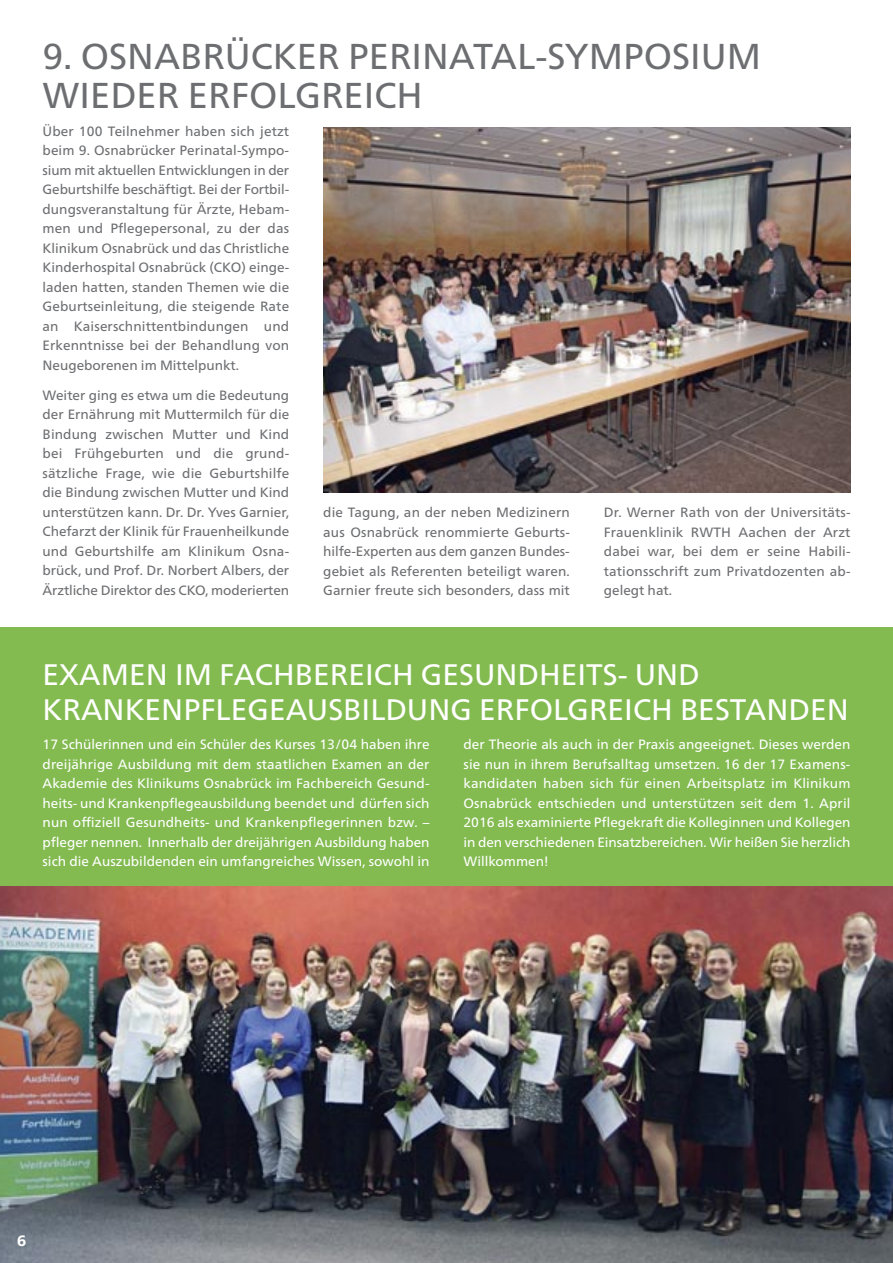
<style>
.page{position:relative;width:893px;height:1263px;background:#fff}
.page>*{position:absolute;margin:0;border:0;box-sizing:border-box;transform-origin:0 0}
.t1{font:36px/39px "Frutiger Neue LT Pro";color:#6d6e71}
.t2{font:29.7px/35.7px "Frutiger Neue LT Pro";color:#fff}
.t3{font:800 15px "Frutiger Neue LT Pro";color:#fff}
.t4{font:13.5px/19.5px "Frutiger Neue LT Pro";color:#6d6e71;text-align:justify}
.t5{font:13.5px/19.5px "Frutiger Neue LT Pro";color:#fff;text-align:justify}
</style>
<div class="page">
<div style="left:0;top:627px;width:893px;height:593px;background:#83bb51"></div>
<img style="left:0;top:887px;width:893px;height:376px">
<img style="left:323px;top:127px;width:527px;height:365px">
<h1 class="t1" style="left:43px;top:40px;width:720px">9. OSNABRÜCKER PERINATAL-SYMPOSIUM<br>WIEDER ERFOLGREICH</h1>
<p class="t4" style="left:43px;top:122px;width:248px">Über 100 Teilnehmer haben sich jetzt beim 9. Osnabrücker Perinatal-Sympo&shy;sium mit aktuellen Entwicklungen in der Geburtshilfe beschäftigt. Bei der Fortbil&shy;dungsveranstaltung für Ärzte, Hebam&shy;men und Pflegepersonal, zu der das Klinikum Osnabrück und das Christliche Kinderhospital Osnabrück (CKO) einge&shy;laden hatten, standen Themen wie die Geburtseinleitung, die steigende Rate an Kaiserschnittentbindungen und Erkenntnisse bei der Behandlung von Neugeborenen im Mittelpunkt.</p>
<p class="t4" style="left:43px;top:386px;width:248px">Weiter ging es etwa um die Bedeutung der Ernährung mit Muttermilch für die Bindung zwischen Mutter und Kind bei Frühgeburten und die grund - sätzliche Frage, wie die Geburtshilfe die Bindung zwischen Mutter und Kind unterstützen kann. Dr. Dr. Yves Garnier, Chefarzt der Klinik für Frauenheilkunde und Ge burtshilfe am Klinikum Osna - brück, und Prof. Dr. Norbert Albers, der Ärztliche Direktor des CKO, moderierten</p>
<p class="t4" style="left:323px;top:504px;width:248px">die Tagung, an der neben Medizinern aus Osnabrück renommierte Geburts - hilfe-Experten aus dem ganzen Bundes&shy;gebiet als Referenten beteiligt waren.<br>Garnier freute sich besonders, dass mit</p>
<p class="t4" style="left:604px;top:504px;width:248px">Dr. Werner Rath von der Universitäts-Frauenklinik RWTH Aachen der Arzt dabei war, bei dem er seine Habili - tations schrift zum Privatdozenten ab - gelegt hat.</p>
<h2 class="t2" style="left:43px;top:659px;width:808px">EXAMEN IM FACHBEREICH GESUNDHEITS- UND<br>KRANKENPFLEGEAUSBILDUNG ERFOLGREICH BESTANDEN</h2>
<p class="t5" style="left:43px;top:736px;width:388px">17 Schülerinnen und ein Schüler des Kurses 13/04 haben ihre dreijährige Ausbildung mit dem staatlichen Examen an der Akademie des Klinikums Osnabrück im Fachbereich Gesund&shy;heits- und Krankenpflegeausbildung beendet und dürfen sich nun offiziell Gesundheits- und Krankenpflegerinnen bzw. – pfleger nennen. Innerhalb der dreijährigen Ausbildung haben sich die Auszubildenden ein umfangreiches Wissen, sowohl in</p>
<p class="t5" style="left:464px;top:736px;width:388px">der Theorie als auch in der Praxis angeeignet. Dieses werden sie nun in ihrem Berufsalltag umsetzen. 16 der 17 Examens - kandidaten haben sich für einen Arbeitsplatz im Klinikum Osnabrück entschieden und unterstützen seit dem 1. April 2016 als examinierte Pflegekraft die Kolleginnen und Kollegen in den verschiedenen Einsatzbereichen. Wir heißen Sie herzlich Willkommen!</p>
<p class="t3" style="left:17px;top:1234px;width:11px">6</p>
</div>
